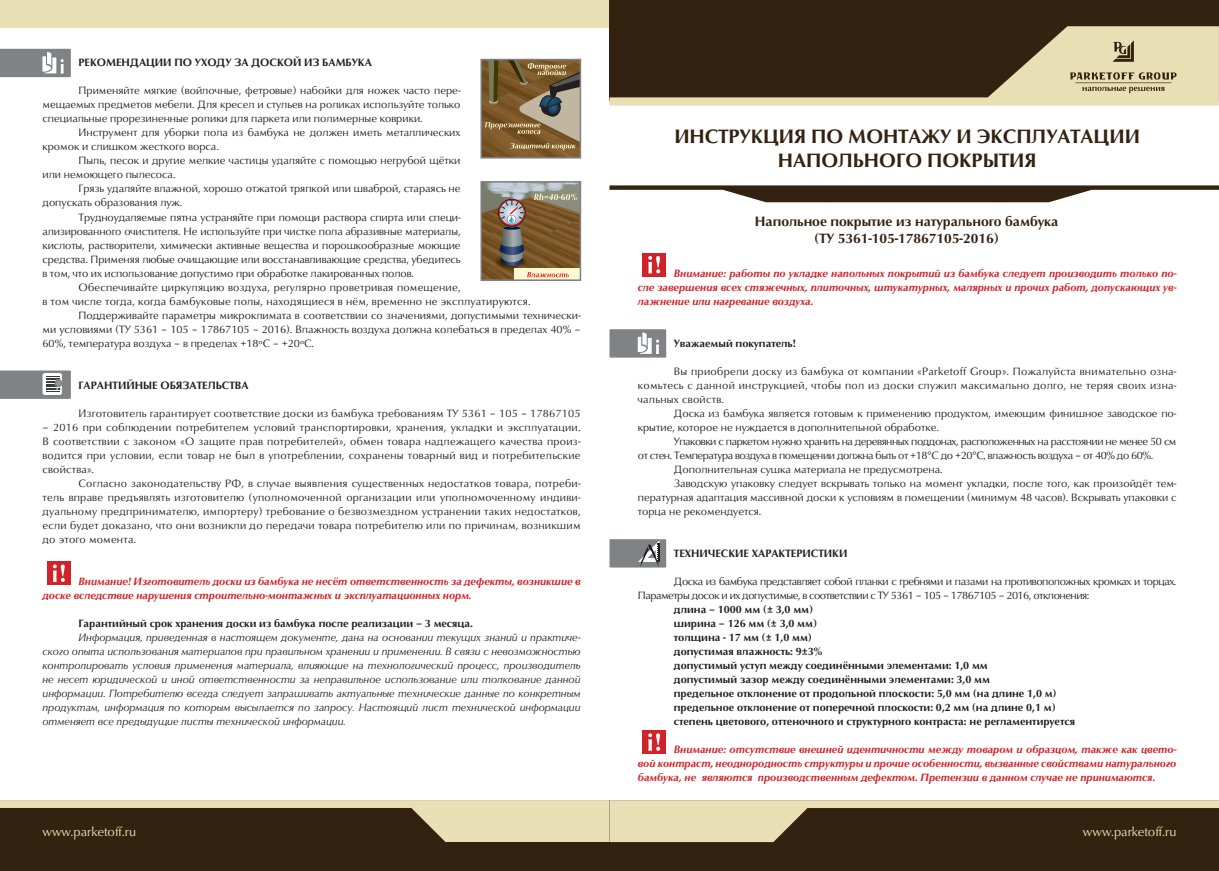
<style>
.page{position:relative;width:1219px;height:871px;background:#fff}
.page>*{position:absolute;margin:0;border:0;box-sizing:border-box;transform-origin:0 0}
.t1{font:700 20px "Classico URW";color:#342210}
.t2{font:700 14px "Classico URW";color:#342210}
.t3{font:13px "Classico URW";color:#e9dfb4}
.t4{font:11px/14px "Classico URW";color:#231f20;text-align:justify}
.t5{font:italic 700 11px/14px "Classico URW";color:#d1232a;text-align:justify}
.t6{font:italic 11px/14px "Classico URW";color:#231f20;text-align:justify}
.t7{font:700 11px "Classico URW";color:#231f20}
.t8{font:11px/14px "Classico URW";letter-spacing:-.04em;color:#231f20}
.t9{font:11px/14px "Classico URW";letter-spacing:.02em;color:#231f20}
</style>
<div class="page">
<div style="left:0;top:0;width:609px;height:28px;background:#e9dfb4"></div>
<div style="left:609px;top:0;width:610px;height:101px;background:#342210"></div>
<svg style="left:609px;top:26px;width:610px;height:80px"></svg>
<div style="left:0;top:800px;width:1219px;height:70px;background:#342210"></div>
<svg style="left:0;top:800px;width:1219px;height:41px"></svg>
<svg style="left:1070px;top:40px;width:107px;height:53px;background:#cec39b"></svg>
<svg style="left:609px;top:329px;width:57px;height:28px;background:#959699"></svg>
<svg style="left:609px;top:539px;width:57px;height:28px;background:#858789"></svg>
<div style="left:642px;top:253px;width:24px;height:23px;background:#d1232a"></div>
<svg style="left:648px;top:256px;width:13px;height:17px"></svg>
<div style="left:642px;top:730px;width:24px;height:23px;background:#d1232a"></div>
<svg style="left:648px;top:733px;width:13px;height:17px"></svg>
<svg style="left:0;top:370px;width:71px;height:29px;background:#8e8f92"></svg>
<div style="left:47px;top:561px;width:24px;height:24px;background:#d1232a"></div>
<svg style="left:53px;top:564px;width:12px;height:18px"></svg>
<svg style="left:483px;top:62px;width:95px;height:93px;background:#846b45"></svg>
<div style="left:480px;top:59px;width:101px;height:99px;border:2px solid #808285"></div>
<svg style="left:483px;top:184px;width:95px;height:94px;background:#8a7559"></svg>
<div style="left:480px;top:181px;width:101px;height:100px;border:2px solid #808285"></div>
<svg style="left:0;top:49px;width:71px;height:28px;background:#8f9193"></svg>
<svg style="left:609px;top:185px;width:610px;height:17px"></svg>
<p class="t7" style="left:79px;top:56px;width:295px">РЕКОМЕНДАЦИИ ПО УХОДУ ЗА ДОСКОЙ ИЗ БАМБУКА</p>
<p class="t4" style="left:43px;top:84px;width:420px;text-indent:36px">Применяйте мягкие (войлочные, фетровые) набойки для ножек часто пере&shy;мещаемых предметов мебели. Для кресел и стульев на роликах используйте только специальные прорезиненные ролики для паркета или полимерные коврики.</p>
<p class="t4" style="left:43px;top:126px;width:419px;text-indent:36px">Инструмент для уборки пола из бамбука не должен иметь металлических кромок и слишком жесткого ворса.</p>
<p class="t4" style="left:43px;top:154px;width:419px;text-indent:36px">Пыль, песок и другие мелкие частицы удаляйте с помощью негрубой щётки или немоющего пылесоса.</p>
<p class="t4" style="left:43px;top:182px;width:419px;text-indent:36px">Грязь удаляйте влажной, хорошо отжатой тряпкой или шваброй, стараясь не допускать образования луж.</p>
<p class="t4" style="left:43px;top:210px;width:420px;text-indent:36px">Трудноудаляемые пятна устраняйте при помощи раствора спирта или специ&shy;ализированного очистителя. Не используйте при чистке пола абразивные материалы, кислоты, растворители, химически активные вещества и порошкообразные моющие средства. Применяя любые очищающие или восстанавливающие средства, убедитесь в том, что их использование допустимо при обработке лакированных полов.</p>
<p class="t9" style="left:43px;top:280px;width:490px;text-indent:36px">Обеспечивайте циркуляцию воздуха, регулярно проветривая помещение,<br>в том числе тогда, когда бамбуковые полы, находящиеся в нём, временно не эксплуатируются.</p>
<p class="t4" style="left:43px;top:308px;width:540px;text-indent:36px">Поддерживайте параметры микроклимата в соответствии со значениями, допустимыми технически&shy;ми условиями (ТУ 5361 – 105 – 17867105 – 2016). Влажность воздуха должна колебаться в пределах 40% – 60%, температура воздуха – в пределах +18ºС – +20ºС.</p>
<p class="t7" style="left:79px;top:378px;width:172px">ГАРАНТИЙНЫЕ ОБЯЗАТЕЛЬСТВА</p>
<p class="t9" style="left:79px;top:406px;width:503px">Изготовитель гарантирует соответствие доски из бамбука требованиям ТУ 5361 – 105 – 17867105</p>
<p class="t4" style="left:43px;top:420px;width:540px">– 2016 при соблюдении потребителем условий транспортировки, хранения, укладки и эксплуатации.<br>В соответствии с законом «О защите прав потребителей», обмен товара надлежащего качества произ&shy;водится при условии, если товар не был в употреблении, сохранены товарный вид и потребительские свойства».</p>
<p class="t4" style="left:43px;top:476px;width:540px;text-indent:36px">Согласно законодательству РФ, в случае выявления существенных недостатков товара, потреби&shy;тель вправе предъявлять изготовителю (уполномоченной организации или уполномоченному индиви&shy;дуальному предпринимателю, импортеру) требование о безвозмездном устранении таких недостатков, если будет доказано, что они возникли до передачи товара потребителю или по причинам, возникшим до этого момента.</p>
<p class="t5" style="left:43px;top:574px;width:540px;text-indent:36px">Внимание! Изготовитель доски из бамбука не несёт ответственность за дефекты, возникшие в доске вследствие нарушения строительно-монтажных и эксплуатационных норм.</p>
<p class="t7" style="left:79px;top:616px;width:396px">Гарантийный срок хранения доски из бамбука после реализации – 3 месяца.</p>
<p class="t6" style="left:43px;top:630px;width:540px;text-indent:36px">Информация, приведенная в настоящем документе, дана на основании текущих знаний и практиче&shy;ского опыта использования материалов при правильном хранении и применении. В связи с невозможностью контролировать условия применения материала, влияющие на технологический процесс, производитель не несет юридической и иной ответственности за неправильное использование или толкование данной информации. Потребителю всегда следует запрашивать актуальные технические данные по конкретным продуктам, информация по которым высылается по запросу. Настоящий лист технической информации отменяет все предыдущие листы технической информации.</p>
<p class="t1" style="left:674px;top:124px;width:467px">ИНСТРУКЦИЯ ПО МОНТАЖУ И ЭКСПЛУАТАЦИИ</p>
<p class="t1" style="left:778px;top:148px;width:260px">НАПОЛЬНОГО ПОКРЫТИЯ</p>
<p class="t2" style="left:755px;top:213px;width:305px">Напольное покрытие из натурального бамбука</p>
<p class="t2" style="left:814px;top:230px;width:186px">(ТУ 5361-105-17867105-2016)</p>
<p class="t5" style="left:638px;top:266px;width:540px;text-indent:36px">Внимание: работы по укладке напольных покрытий из бамбука следует производить только по&shy;сле завершения всех стяжечных, плиточных, штукатурных, малярных и прочих работ, допускающих ув&shy;лажнение или нагревание воздуха.</p>
<p class="t7" style="left:674px;top:336px;width:123px">Уважаемый покупатель!</p>
<p class="t4" style="left:638px;top:364px;width:540px;text-indent:36px">Вы приобрели доску из бамбука от компании «Parketoff Group». Пожалуйста внимательно озна&shy;комьтесь с данной инструкцией, чтобы пол из доски служил максимально долго, не теряя своих изна&shy;чальных свойств.</p>
<p class="t4" style="left:638px;top:406px;width:540px;text-indent:36px">Доска из бамбука является готовым к применению продуктом, имеющим финишное заводское по&shy;крытие, которое не нуждается в дополнительной обработке.</p>
<p class="t8" style="left:638px;top:434px;width:540px;text-indent:36px">Упаковки с паркетом нужно хранить на деревянных поддонах, расположенных на расстоянии не менее 50 см от стен. Температура воздуха в помещении должна быть от +18°С до +20°С, влажность воздуха – от 40% до 60%.</p>
<p class="t4" style="left:674px;top:462px;width:270px">Дополнительная сушка материала не предусмотрена.</p>
<p class="t4" style="left:638px;top:476px;width:540px;text-indent:36px">Заводскую упаковку следует вскрывать только на момент укладки, после того, как произойдёт тем&shy;пературная адаптация массивной доски к условиям в помещении (минимум 48 часов). Вскрывать упаковки с торца не рекомендуется.</p>
<p class="t7" style="left:674px;top:546px;width:175px">ТЕХНИЧЕСКИЕ ХАРАКТЕРИСТИКИ</p>
<p class="t8" style="left:638px;top:574px;width:540px;text-indent:36px">Доска из бамбука представляет собой планки с гребнями и пазами на противоположных кромках и торцах.<br>Параметры досок и их допустимые, в соответствии с ТУ 5361 – 105 – 17867105 – 2016, отклонения:</p>
<p class="t7" style="left:674px;top:602px;width:141px">длина – 1000 мм (± 3,0 мм)</p>
<p class="t7" style="left:674px;top:616px;width:145px">ширина – 126 мм (± 3,0 мм)</p>
<p class="t7" style="left:674px;top:630px;width:139px">толщина - 17 мм (± 1,0 мм)</p>
<p class="t7" style="left:674px;top:644px;width:150px">допустимая влажность: 9±3%</p>
<p class="t7" style="left:674px;top:658px;width:315px">допустимый уступ между соединёнными элементами: 1,0 мм</p>
<p class="t7" style="left:674px;top:672px;width:318px">допустимый зазор между соединёнными элементами: 3,0 мм</p>
<p class="t7" style="left:674px;top:686px;width:384px">предельное отклонение от продольной плоскости: 5,0 мм (на длине 1,0 м)</p>
<p class="t7" style="left:674px;top:700px;width:383px">предельное отклонение от поперечной плоскости: 0,2 мм (на длине 0,1 м)</p>
<p class="t7" style="left:674px;top:714px;width:403px">степень цветового, оттеночного и структурного контраста: не регламентируется</p>
<p class="t5" style="left:638px;top:742px;width:540px;text-indent:36px">Внимание: отсутствие внешней идентичности между товаром и образцом, также как цвето&shy;вой контраст, неоднородность структуры и прочие особенности, вызванные свойствами натурального бамбука, не являются производственным дефектом. Претензии в данном случае не принимаются.</p>
<p class="t3" style="left:43px;top:823px;width:95px">www.parketoff.ru</p>
<p class="t3" style="left:1083px;top:823px;width:95px">www.parketoff.ru</p>
</div>
